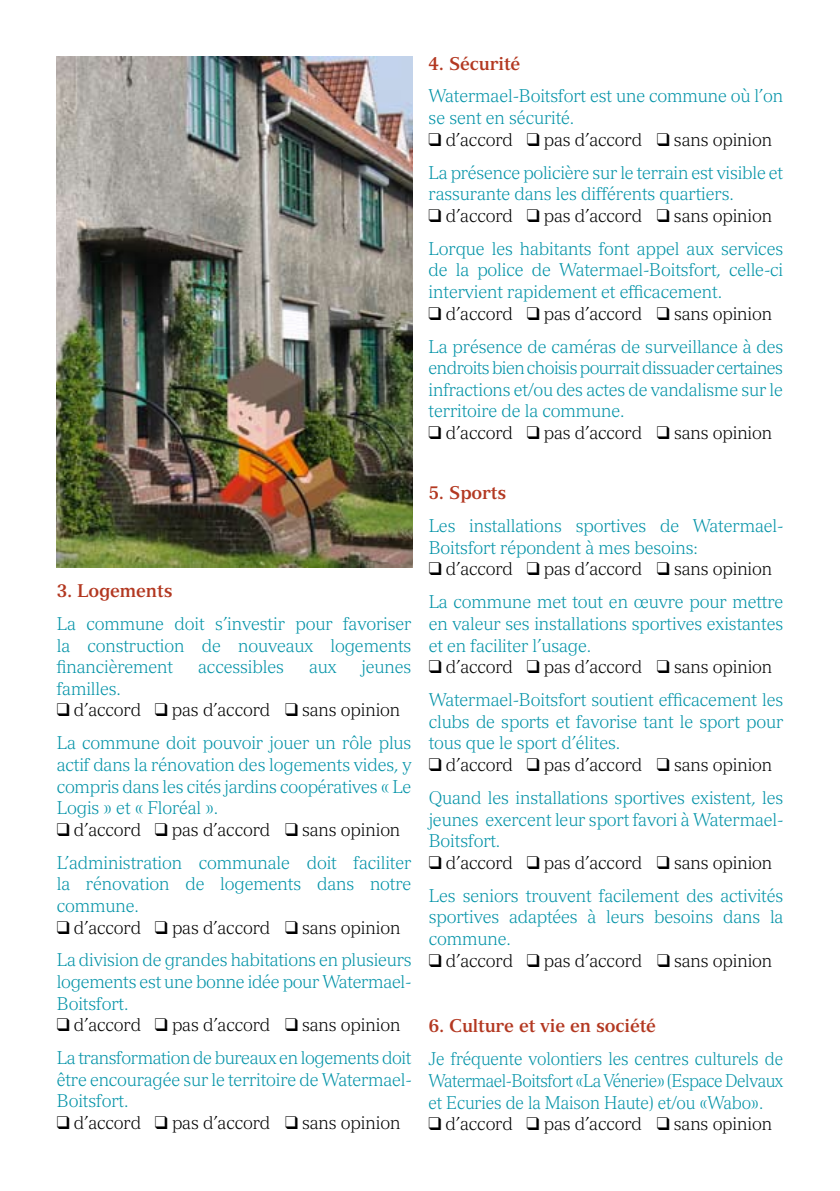
<style>
.page{position:relative;width:840px;height:1191px;background:#fff}
.page>*{position:absolute;margin:0;border:0;box-sizing:border-box;transform-origin:0 0}
.t1{font:300 18px/21.6px "Versailles LT Std";letter-spacing:-.01em;color:#0092a7;scale:.95 1}
.t2{font:300 18px "Versailles LT Std";letter-spacing:-.01em;color:#000;scale:.95 1}
.t3{font:300 18px/21.6px "Versailles LT Std";letter-spacing:-.01em;color:#0092a7;text-align:justify;scale:.91 1}
.t4{font:700 18px "Versailles LT Std";letter-spacing:-.01em;color:#b33821;scale:.95 1}
.s1{color:#000}
</style>
<div class="page">
<img style="left:57px;top:57px;width:355px;height:510px">
<p class="t4" style="left:428px;top:52px;width:98px">4. Sécurité</p>
<p class="t1" style="left:428px;top:85px;width:374px">Watermael-Boitsfort est une commune où l’on se sent en sécurité.</p>
<p class="t1" style="left:428px;top:123px;width:374px;line-height:33px"><span class="s1">❑ d’accord</span> <span class="s1">❑ pas d’accord</span> <span class="s1">❑ sans opinion<br></span>La présence policière sur le terrain est visible et</p>
<p class="t1" style="left:428px;top:183px;width:322px">rassurante dans les différents quartiers.</p>
<p class="t1" style="left:428px;top:199px;width:374px;line-height:33px"><span class="s1">❑ d’accord</span> <span class="s1">❑ pas d’accord</span> <span class="s1">❑ sans opinion<br></span>Lorque les habitants font appel aux services</p>
<p class="t1" style="left:428px;top:259px;width:374px">de la police de Watermael-Boitsfort, celle-ci intervient rapidement et efficacement.</p>
<p class="t1" style="left:428px;top:297px;width:374px;line-height:33px"><span class="s1">❑ d’accord</span> <span class="s1">❑ pas d’accord</span> <span class="s1">❑ sans opinion<br></span>La présence de caméras de surveillance à des</p>
<p class="t1" style="left:428px;top:357px;width:374px;text-align:justify">endroits bien choisis pourrait dissuader certaines infractions et/ou des actes de vandalisme sur le territoire de la commune.</p>
<p class="t2" style="left:428px;top:422px;width:363px">❑ d’accord ❑ pas d’accord ❑ sans opinion</p>
<p class="t4" style="left:57px;top:580px;width:123px">3. Logements</p>
<p class="t1" style="left:57px;top:613px;width:375px;text-align:justify">La commune doit s’investir pour favoriser la construction de nouveaux logements financièrement</p>
<p class="t1" style="left:198px;top:656px;width:92px">accessibles</p>
<p class="t1" style="left:309px;top:656px;width:30px">aux</p>
<p class="t1" style="left:361px;top:656px;width:54px">jeunes</p>
<p class="t1" style="left:57px;top:677px;width:69px">familles.</p>
<p class="t1" style="left:57px;top:693px;width:375px;line-height:33px"><span class="s1">❑ d’accord</span> <span class="s1">❑ pas d’accord</span> <span class="s1">❑ sans opinion<br></span>La commune doit pouvoir jouer un rôle plus</p>
<p class="t1" style="left:57px;top:754px;width:375px;text-align:justify">actif dans la rénovation des logements vides, y compris dans les cités jardins coopératives « Le Logis » et « Floréal ».</p>
<p class="t1" style="left:57px;top:813px;width:375px;line-height:33px"><span class="s1">❑ d’accord</span> <span class="s1">❑ pas d’accord</span> <span class="s1">❑ sans opinion<br></span>L’administration communale doit faciliter</p>
<p class="t1" style="left:57px;top:873px;width:374px">la rénovation de logements dans notre commune.</p>
<p class="t1" style="left:57px;top:910px;width:375px;line-height:33px"><span class="s1">❑ d’accord</span> <span class="s1">❑ pas d’accord</span> <span class="s1">❑ sans opinion<br></span>La division de grandes habitations en plusieurs</p>
<p class="t1" style="left:57px;top:971px;width:374px">logements est une bonne idée pour Watermael-<br>Boitsfort.</p>
<p class="t1" style="left:57px;top:1008px;width:374px;line-height:33px"><span class="s1">❑ d’accord</span> <span class="s1">❑ pas d’accord</span> <span class="s1">❑ sans opinion<br></span>La transformation de bureaux en logements doit</p>
<p class="t1" style="left:57px;top:1068px;width:375px">être encouragée sur le territoire de Watermael-<br>Boitsfort.</p>
<p class="t2" style="left:57px;top:1112px;width:363px">❑ d’accord ❑ pas d’accord ❑ sans opinion</p>
<p class="t4" style="left:428px;top:482px;width:83px">5. Sports</p>
<p class="t1" style="left:428px;top:515px;width:374px">Les installations sportives de Watermael-<br>Boitsfort répondent à mes besoins:</p>
<p class="t1" style="left:428px;top:552px;width:375px;line-height:33px"><span class="s1">❑ d’accord</span> <span class="s1">❑ pas d’accord</span> <span class="s1">❑ sans opinion<br></span>La commune met tout en œuvre pour mettre</p>
<p class="t1" style="left:428px;top:613px;width:374px">en valeur ses installations sportives existantes et en faciliter l’usage.</p>
<p class="t1" style="left:428px;top:650px;width:374px;line-height:33px"><span class="s1">❑ d’accord</span> <span class="s1">❑ pas d’accord</span> <span class="s1">❑ sans opinion<br></span>Watermael-Boitsfort soutient efficacement les</p>
<p class="t1" style="left:428px;top:710px;width:374px">clubs de sports et favorise tant le sport pour tous que le sport d’élites.</p>
<p class="t1" style="left:428px;top:748px;width:375px;line-height:33px"><span class="s1">❑ d’accord</span> <span class="s1">❑ pas d’accord</span> <span class="s1">❑ sans opinion<br></span>Quand les installations sportives existent, les</p>
<p class="t1" style="left:428px;top:808px;width:374px">jeunes exercent leur sport favori à Watermael-<br>Boitsfort.</p>
<p class="t1" style="left:428px;top:846px;width:375px;line-height:33px"><span class="s1">❑ d’accord</span> <span class="s1">❑ pas d’accord</span> <span class="s1">❑ sans opinion<br></span>Les seniors trouvent facilement des activités</p>
<p class="t1" style="left:428px;top:906px;width:374px">sportives adaptées à leurs besoins dans la commune.</p>
<p class="t2" style="left:428px;top:949px;width:363px">❑ d’accord ❑ pas d’accord ❑ sans opinion</p>
<p class="t4" style="left:428px;top:1015px;width:240px">6. Culture et vie en société</p>
<p class="t3" style="left:428px;top:1048px;width:391px">Je fréquente volontiers les centres culturels de Watermael-Boitsfort «La Vénerie» (Espace Delvaux et Ecuries de la Maison Haute) et/ou «Wabo».</p>
<p class="t2" style="left:428px;top:1113px;width:363px">❑ d’accord ❑ pas d’accord ❑ sans opinion</p>
</div>
